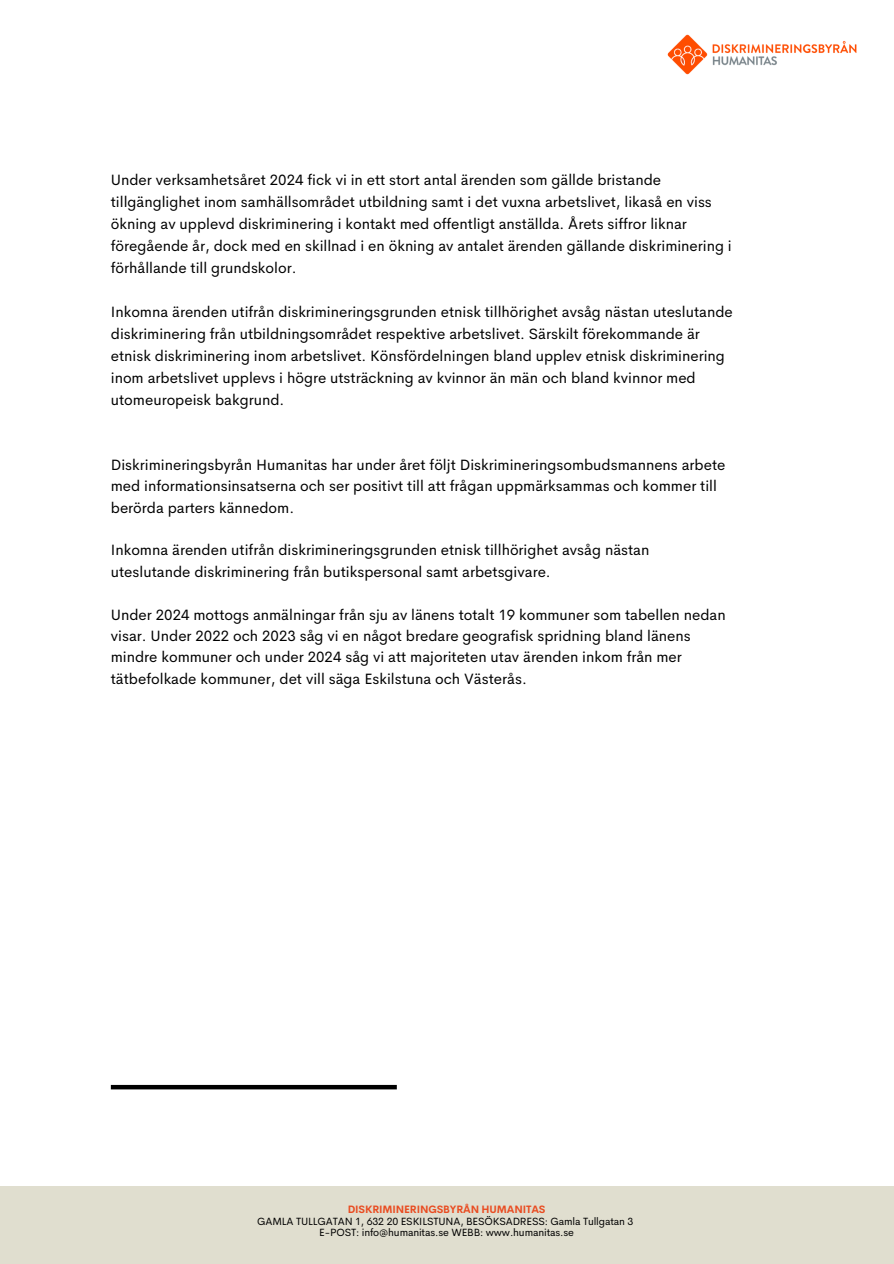
<style>
.page{position:relative;width:894px;height:1264px;background:#fff}
.page>*{position:absolute;margin:0;border:0;box-sizing:border-box;transform-origin:0 0}
.t1{font:15px/22px "Cerebri Sans";color:#000}
.t2{font:10.5px "Cerebri Sans";letter-spacing:-.01em;color:#000}
.t3{font:700 10.5px "Cerebri Sans";letter-spacing:-.01em;color:#e94c21}
</style>
<div class="page">
<img style="left:667px;top:34px;width:190px;height:41px">
<div style="left:0;top:1185px;width:893px;height:78px;background:#e0decf"></div>
<div style="left:111px;top:1084px;width:285px;height:5px;background:#000"></div>
<h1 class="t1" style="left:111px;top:169px;width:622px">Under verksamhetsåret 2024 fick vi in ett stort antal ärenden som gällde bristande tillgänglighet inom samhällsområdet utbildning samt i det vuxna arbetslivet, likaså en viss ökning av upplevd diskriminering i kontakt med offentligt anställda. Årets siffror liknar föregående år, dock med en skillnad i en ökning av antalet ärenden gällande diskriminering i förhållande till grundskolor.</h1>
<h1 class="t1" style="left:111px;top:301px;width:623px">Inkomna ärenden utifrån diskrimineringsgrunden etnisk tillhörighet avsåg nästan uteslutande diskriminering från utbildningsområdet respektive arbetslivet. Särskilt förekommande är etnisk diskriminering inom arbetslivet. Könsfördelningen bland upplev etnisk diskriminering inom arbetslivet upplevs i högre utsträckning av kvinnor än män och bland kvinnor med utomeuropeisk bakgrund.</h1>
<h1 class="t1" style="left:111px;top:454px;width:616px;line-height:21.3px">Diskrimineringsbyrån Humanitas har under året följt Diskrimineringsombudsmannens arbete med informationsinsatserna och ser positivt till att frågan uppmärksammas och kommer till berörda parters kännedom.</h1>
<p class="t1" style="left:111px;top:539px;width:540px;line-height:21.3px">Inkomna ärenden utifrån diskrimineringsgrunden etnisk tillhörighet avsåg nästan uteslutande diskriminering från butikspersonal samt arbetsgivare.</p>
<p class="t1" style="left:111px;top:603px;width:616px;line-height:21.3px">Under 2024 mottogs anmälningar från sju av länens totalt 19 kommuner som tabellen nedan visar. Under 2022 och 2023 såg vi en något bredare geografisk spridning bland länens mindre kommuner och under 2024 såg vi att majoriteten utav ärenden inkom från mer tätbefolkade kommuner, det vill säga Eskilstuna och Västerås.</p>
<p class="t3" style="left:347px;top:1202px;width:199px">DISKRIMINERINGSBYRÅN HUMANITAS</p>
<h1 class="t2" style="left:257px;top:1213px;width:377px">GAMLA TULLGATAN 1, 632 20 ESKILSTUNA, BESÖKSADRESS: Gamla Tullgatan 3</h1>
<h1 class="t2" style="left:319px;top:1225px;width:256px">E-POST: info@humanitas.se WEBB: www.humanitas.se</h1>
</div>
